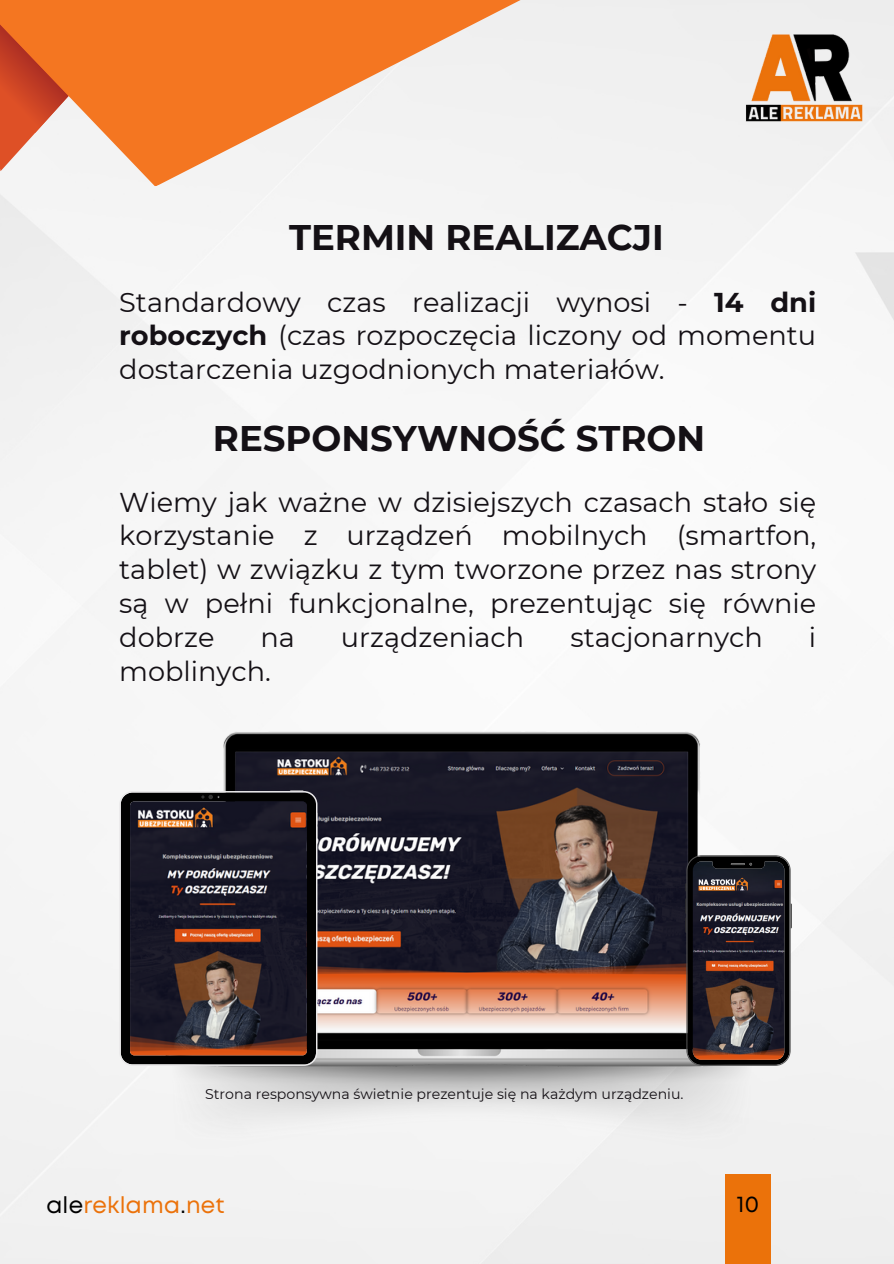
<style>
.page{position:relative;width:894px;height:1264px;background:#fff}
.page>*{position:absolute;margin:0;border:0;box-sizing:border-box;transform-origin:0 0}
.t1{font:700 35.55px "Montserrat";color:#141015}
.t2{font:27.15px/33.8px "Montserrat";color:#141015;text-align:justify}
.t3{font:22.95px "Mont";letter-spacing:.01em;color:#eb720a}
.t4{font:22.95px "Mont";color:#000}
.t5{font:14.1px "Montserrat";color:#141015}
.s1{font-weight:700}
.s2{color:#000}
</style>
<div class="page">
<div style="left:0;top:216px;width:893px;height:1047px;background:#f6f6f6"></div>
<div style="left:725px;top:1174px;width:45px;height:89px;background:#eb720a"></div>
<svg style="left:0;top:0;width:893px;height:216px;fill:#f3f0f0"></svg>
<img style="left:171px;top:1066px;width:581px;height:84px">
<img style="left:165px;top:731px;width:587px;height:335px">
<svg style="left:119px;top:791px;width:198px;height:274px;background:#252424"></svg>
<img style="left:130px;top:801px;width:177px;height:254px;border-radius:4px">
<svg style="left:201px;top:794px;width:19px;height:5px"></svg>
<svg style="left:317px;top:812px;width:1px;height:26px"></svg>
<svg style="left:290px;top:790px;width:13px;height:1px"></svg>
<svg style="left:685px;top:855px;width:106px;height:210px;background:#3f3233"></svg>
<h2 class="t1" style="left:289px;top:216px;width:376px">TERMIN REALIZACJI</h2>
<h1 class="t2" style="left:119px;top:285px;width:698px">Standardowy czas realizacji wynosi - <span class="s1">14 dni roboczych</span> (czas rozpoczęcia liczony od momentu dostarczenia uzgodnionych materiałów.</h1>
<h2 class="t1" style="left:213px;top:416px;width:493px">RESPONSYWNOŚĆ STRON</h2>
<p class="t2" style="left:119px;top:485px;width:698px">Wiemy jak ważne w dzisiejszych czasach stało się korzystanie z urządzeń mobilnych (smartfon, tablet) w związku z tym tworzone przez nas strony są w pełni funkcjonalne, prezentując się równie dobrze</p>
<p class="t2" style="left:260px;top:620px;width:36px">na</p>
<p class="t2" style="left:341px;top:620px;width:185px">urządzeniach</p>
<p class="t2" style="left:570px;top:620px;width:194px">stacjonarnych</p>
<p class="t2" style="left:808px;top:620px;width:9px">i</p>
<p class="t2" style="left:119px;top:654px;width:153px">moblinych.</p>
<p class="t5" style="left:205px;top:1085px;width:480px">Strona responsywna świetnie prezentuje się na każdym urządzeniu.</p>
<p class="t3" style="left:46px;top:1196px;width:180px"><span class="s2">ale</span>reklama<span class="s2">.</span>net</p>
<h1 class="t4" style="left:736px;top:1195px;width:24px">10</h1>
</div>
